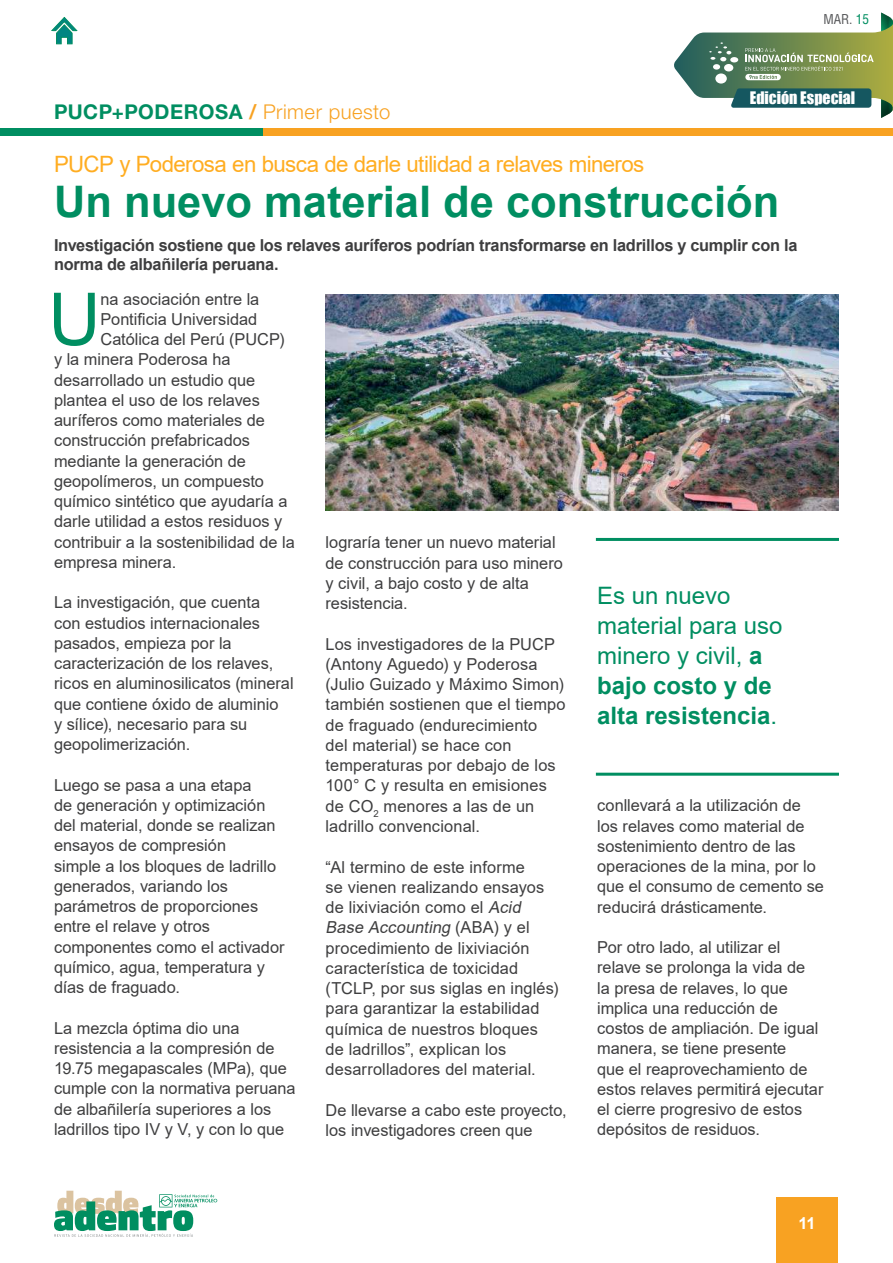
<style>
.page{position:relative;width:893px;height:1263px;background:#fff}
.page>*{position:absolute;margin:0;border:0;box-sizing:border-box;transform-origin:0 0}
.t1{font:73.05px "Arial";color:#008e61}
.t2{font:700 43.5px "Arial";color:#008e61}
.t3{font:24px/30px "Arial";color:#008e61}
.t4{font:22.5px "Arial";letter-spacing:-.025em;color:#ffad21}
.t5{font:700 20.4px "Helvetica Neue LT Std";letter-spacing:.025em;color:#008e61}
.t6{font:16.5px/20.2px "Arial";color:#3e3e3f}
.t7{font:700 16.5px/19.5px "Arial";letter-spacing:-.015em;color:#3e3e3f}
.t8{font:700 16.5px "Arial";color:#fff}
.t9{font:15.9px "Impact";color:#fff}
.t10{font:condensed 13.35px "Helvetica LT Std";color:#57585a}
.s1{color:#f8a222}
.s2{font-weight:300;color:#f8a222}
.s3{color:#008e61}
.s4{font-style:italic}
.s5{font-weight:700}
</style>
<div class="page">
<div style="left:776px;top:1197px;width:62px;height:66px;background:#f8a222"></div>
<svg style="left:54px;top:1191px;width:163px;height:46px"></svg>
<svg style="left:674px;top:13px;width:219px;height:105px"></svg>
<svg style="left:51px;top:17px;width:27px;height:28px"></svg>
<hr style="left:596px;top:538px;width:243px;height:3px;background:#008e61">
<hr style="left:596px;top:773px;width:243px;height:3px;background:#008e61">
<div style="left:0;top:128px;width:267px;height:8px;background:#008e61"></div>
<div style="left:264px;top:128px;width:629px;height:8px;background:#f8a222"></div>
<img style="left:326px;top:294px;width:513px;height:216px">
<p class="t5" style="left:54px;top:99px;width:338px">PUCP+PODEROSA <span class="s1">/</span> <span class="s2">Primer puesto</span></p>
<h3 class="t4" style="left:54px;top:148px;width:592px">PUCP y Poderosa en busca de darle utilidad a relaves mineros</h3>
<p class="t10" style="left:823px;top:10px;width:47px">MAR. <span class="s3">15</span></p>
<p class="t9" style="left:750px;top:86px;width:107px">Edición Especial</p>
<h2 class="t2" style="left:54px;top:171px;width:727px">Un nuevo material de construcción</h2>
<p class="t7" style="left:54px;top:235px;width:745px">Investigación sostiene que los relaves auríferos podrían transformarse en ladrillos y cumplir con la norma de albañilería peruana.</p>
<h1 class="t1" style="left:48px;top:269px;width:54px">U</h1>
<p class="t6" style="left:101px;top:289px;width:160px">na asociación entre la</p>
<p class="t6" style="left:101px;top:309px;width:158px">Pontificia Universidad</p>
<p class="t6" style="left:101px;top:329px;width:186px">Católica del Perú (PUCP)</p>
<p class="t6" style="left:54px;top:349px;width:178px">y la minera Poderosa ha</p>
<p class="t6" style="left:54px;top:370px;width:203px">desarrollado un estudio que</p>
<p class="t6" style="left:54px;top:390px;width:207px">plantea el uso de los relaves</p>
<p class="t6" style="left:54px;top:410px;width:213px">auríferos como materiales de</p>
<p class="t6" style="left:54px;top:430px;width:197px">construcción prefabricados</p>
<p class="t6" style="left:54px;top:451px;width:193px">mediante la generación de</p>
<p class="t6" style="left:54px;top:471px;width:211px">geopolímeros, un compuesto</p>
<p class="t6" style="left:54px;top:491px;width:235px">químico sintético que ayudaría a</p>
<p class="t6" style="left:54px;top:511px;width:230px">darle utilidad a estos residuos y</p>
<p class="t6" style="left:54px;top:532px;width:242px">contribuir a la sostenibilidad de la</p>
<p class="t6" style="left:54px;top:552px;width:124px">empresa minera.</p>
<p class="t6" style="left:54px;top:592px;width:241px">La investigación, que cuenta<br>con estudios internacionales pasados, empieza por la caracterización de los relaves, ricos en aluminosilicatos (mineral que contiene óxido de aluminio<br>y sílice), necesario para su geopolimerización.</p>
<p class="t6" style="left:54px;top:775px;width:232px">Luego se pasa a una etapa<br>de generación y optimización del material, donde se realizan ensayos de compresión<br>simple a los bloques de ladrillo generados, variando los parámetros de proporciones entre el relave y otros componentes como el activador químico, agua, temperatura y días de fraguado.</p>
<p class="t6" style="left:54px;top:1018px;width:243px">La mezcla óptima dio una resistencia a la compresión de<br>19.75 megapascales (MPa), que cumple con la normativa peruana de albañilería superiores a los ladrillos tipo IV y V, y con lo que</p>
<p class="t6" style="left:326px;top:532px;width:239px">lograría tener un nuevo material de construcción para uso minero y civil, a bajo costo y de alta resistencia.</p>
<p class="t6" style="left:326px;top:634px;width:241px">Los investigadores de la PUCP (Antony Aguedo) y Poderosa (Julio Guizado y Máximo Simon) también sostienen que el tiempo de fraguado (endurecimiento<br>del material) se hace con temperaturas por debajo de los<br>100° C y resulta en emisiones de CO<sub>2</sub> menores a las de un ladrillo convencional.</p>
<p class="t6" style="left:326px;top:856px;width:235px">“Al termino de este informe<br>se vienen realizando ensayos de lixiviación como el <span class="s4">Acid<br>Base Accounting</span> ( A B A ) y e l procedimiento de lixiviación característica de toxicidad (TCLP, por sus siglas en inglés) para garantizar la estabilidad química de nuestros bloques de ladrillos”, explican los desarrolladores del material.</p>
<p class="t6" style="left:326px;top:1099px;width:243px">De llevarse a cabo este proyecto, los investigadores creen que</p>
<h3 class="t3" style="left:597px;top:581px;width:187px">Es un nuevo material para uso minero y civil, <span class="s5">a bajo costo y de alta resistencia</span>.</h3>
<p class="t6" style="left:597px;top:795px;width:228px">conllevará a la utilización de los relaves como material de sostenimiento dentro de las operaciones de la mina, por lo que el consumo de cemento se reducirá drásticamente.</p>
<p class="t6" style="left:597px;top:937px;width:228px">Por otro lado, al utilizar el relave se prolonga la vida de<br>la presa de relaves, lo que implica una reducción de costos de ampliación. De igual manera, se tiene presente<br>que el reaprovechamiento de estos relaves permitirá ejecutar el cierre progresivo de estos depósitos de residuos.</p>
<p class="t8" style="left:798px;top:1212px;width:18px">11</p>
</div>
